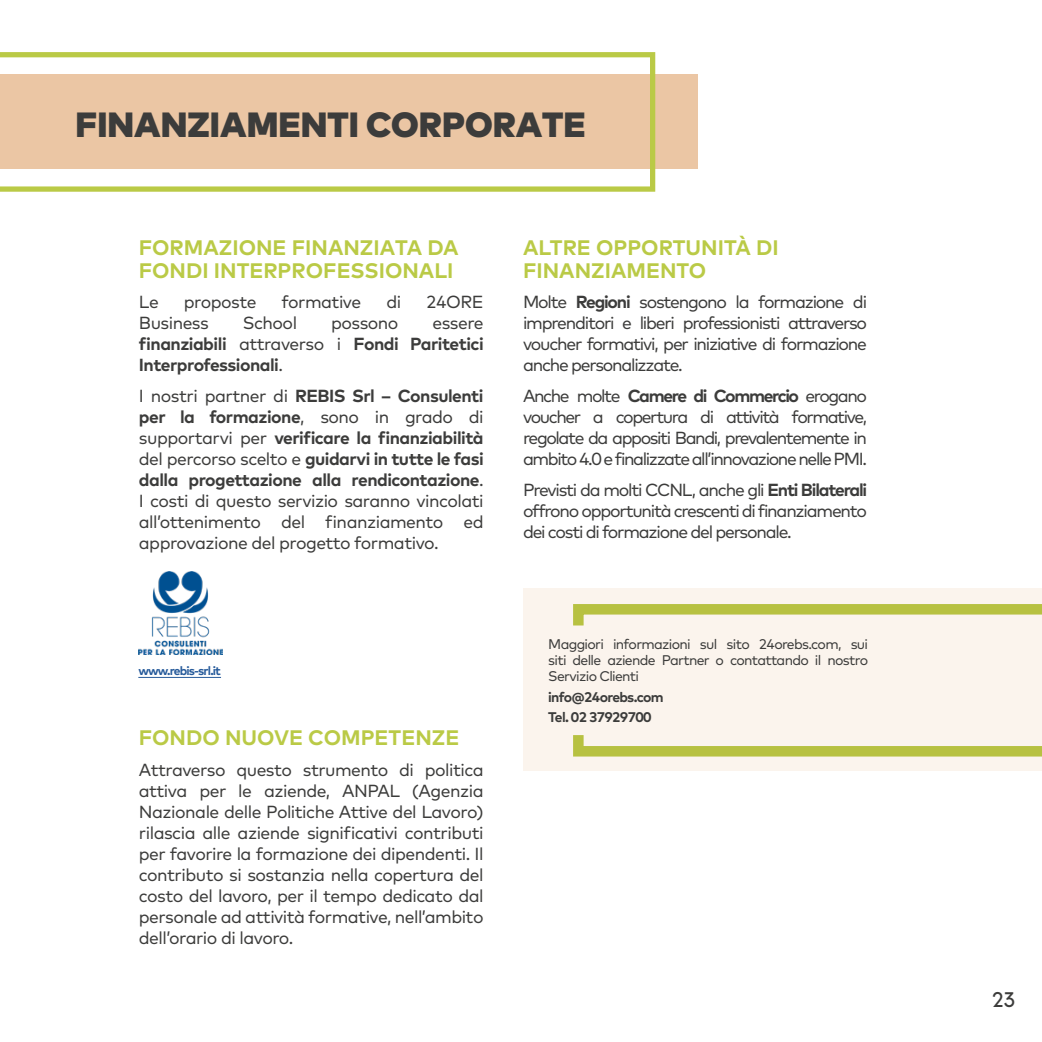
<style>
.page{position:relative;width:1042px;height:1042px;background:#fff}
.page>*{position:absolute;margin:0;border:0;box-sizing:border-box;transform-origin:0 0}
.t1{font:900 35px "Mark";color:#3c3c3b}
.t2{font:700 21px/22.8px "Mark";color:#baca46}
.t3{font:500 21px "Acre";color:#3c3c3b}
.t4{font:17.5px/21px "Mark";letter-spacing:-.07em;color:#3c3c3b;text-align:justify}
.t5{font:700 17.5px/21px "Mark";letter-spacing:-.03em;color:#3c3c3b;text-align:justify}
.t6{font:17.5px "Mark";letter-spacing:-.03em;color:#3c3c3b}
.t7{font:14px/15.8px "Mark";letter-spacing:-.05em;color:#3c3c3b;text-align:justify}
.t8{font:700 14px/20.7px "Mark";letter-spacing:-.05em;color:#3c3c3b}
.t9{font:700 12.25px "Mark";letter-spacing:-.07em;color:#275b9b}
.s1{font-weight:400}
.s2{font-weight:700}
</style>
<div class="page">
<div style="left:0;top:75px;width:697px;height:94px;background:#ebc6a4"></div>
<svg style="left:0;top:52px;width:655px;height:140px"></svg>
<hr style="left:138px;top:677px;width:83px;height:1px;background:#275b9b">
<div style="left:523px;top:589px;width:519px;height:182px;background:#fbf4ed"></div>
<svg style="left:573px;top:604px;width:469px;height:22px"></svg>
<svg style="left:573px;top:735px;width:469px;height:22px"></svg>
<img style="left:139px;top:571px;width:83px;height:83px">
<h1 class="t1" style="left:76px;top:101px;width:512px">FINANZIAMENTI CORPORATE</h1>
<p class="t2" style="left:139px;top:235px;width:321px">FORMAZIONE FINANZIATA DA<br>FONDI INTERPROFESSIONALI</p>
<p class="t4" style="left:139px;top:291px;width:21px">Le</p>
<p class="t6" style="left:184px;top:291px;width:74px">proposte</p>
<p class="t6" style="left:281px;top:291px;width:81px">formative</p>
<p class="t4" style="left:386px;top:291px;width:16px">di</p>
<p class="t4" style="left:426px;top:291px;width:59px">24ORE</p>
<p class="t6" style="left:139px;top:312px;width:71px">Business</p>
<p class="t4" style="left:243px;top:312px;width:56px">School</p>
<p class="t6" style="left:331px;top:312px;width:69px">possono</p>
<p class="t5" style="left:139px;top:312px;width:346px;text-indent:293px"><span class="s1">essere </span>finanziabili <span class="s1">attraverso i</span> Fondi Paritetici Interprofessionali<span class="s1">.</span></p>
<p class="t4" style="left:139px;top:385px;width:346px">I nostri partner di <span class="s2">REBIS Srl – Consulenti per la formazione</span>, sono in grado di supportarvi per <span class="s2">verificare la finanziabilità </span>del percorso scelto e <span class="s2">guidarvi in tutte le fasi dalla progettazione alla rendicontazione</span>.<br>I costi di questo servizio saranno vincolati all’ottenimento del finanziamento ed approvazione del progetto formativo.</p>
<p class="t9" style="left:138px;top:662px;width:84px">www.rebis-srl.it</p>
<p class="t2" style="left:139px;top:725px;width:322px">FONDO NUOVE COMPETENZE</p>
<p class="t4" style="left:139px;top:759px;width:346px">Attraverso questo strumento di politica attiva per le aziende, ANPAL (Agenzia Nazionale delle Politiche Attive del Lavoro) rilascia alle aziende significativi contributi per favorire la formazione dei dipendenti. Il contributo si sostanzia nella copertura del costo del lavoro, per il tempo dedicato dal personale ad attività formative, nell’ambito dell’orario di lavoro.</p>
<p class="t2" style="left:523px;top:235px;width:257px">ALTRE OPPORTUNITÀ DI<br>FINANZIAMENTO</p>
<p class="t4" style="left:523px;top:291px;width:345px">Molte <span class="s2">Regioni</span> sostengono la formazione di imprenditori e liberi professionisti attraverso voucher formativi, per iniziative di formazione anche personalizzate.</p>
<p class="t4" style="left:523px;top:385px;width:346px">Anche molte <span class="s2">Camere di Commercio</span> erogano voucher a copertura di attività formative, regolate da appositi Bandi, prevalentemente in ambito 4.0 e finalizzate all’innovazione nelle PMI.</p>
<p class="t4" style="left:523px;top:479px;width:346px">Previsti da molti CCNL, anche gli <span class="s2">Enti Bilaterali </span>offrono opportunità crescenti di finanziamento dei costi di formazione del personale.</p>
<p class="t7" style="left:548px;top:636px;width:321px">Maggiori informazioni sul sito 24orebs.com, sui siti delle aziende Partner o contattando il nostro Servizio Clienti</p>
<p class="t8" style="left:548px;top:686px;width:117px">info@24orebs.com<br>Tel. 02 37929700</p>
<p class="t3" style="left:992px;top:985px;width:24px">23</p>
</div>
